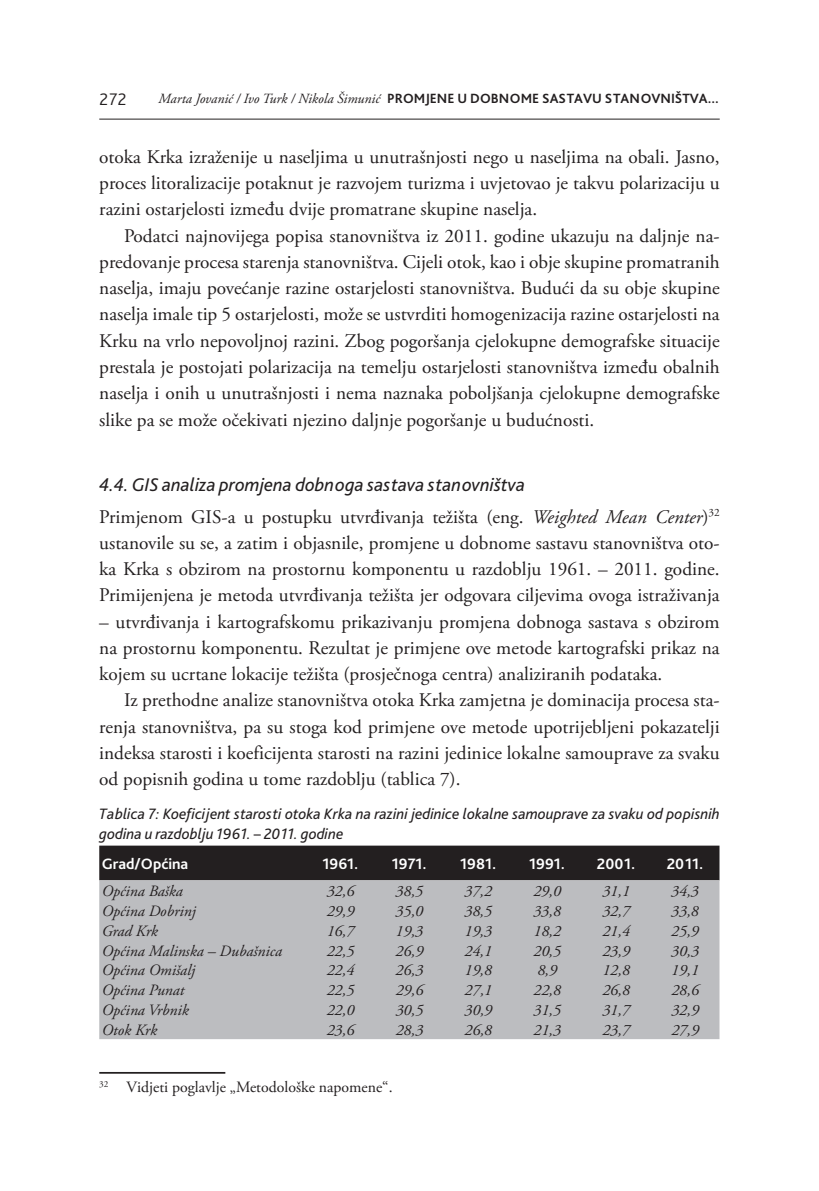
<style>
.page{position:relative;width:819px;height:1191px;background:#fff}
.page>*{position:absolute;margin:0;border:0;box-sizing:border-box;transform-origin:0 0}
.t1{font:19.25px/26.2px "Adobe Garamond Pro";color:#231f20;text-align:justify}
.t2{font:italic 19.25px "Bliss Pro";color:#231f20}
.t3{font:300 17.5px "Bliss Pro";color:#231f20}
.t4{font:italic 15.75px "Adobe Garamond Pro";color:#231f20}
.t5{font:italic 15.75px/19.2px "Bliss Pro";color:#231f20}
.t6{font:700 15.75px "Bliss Pro";color:#fff}
.t7{font:15.75px "Adobe Garamond Pro";color:#231f20}
.t8{font:700 14px "Bliss Pro";color:#231f20}
.s1{font-family:"Adobe Garamond Pro";font-weight:400;font-style:italic}
.s2{font-style:italic}
</style>
<div class="page">
<hr style="left:99px;top:119px;width:620px;height:1px;background:#231f20">
<div style="left:99px;top:845px;width:620px;height:35px;background:#231f20"></div>
<div style="left:99px;top:880px;width:620px;height:159px;background:#bcbdc0"></div>
<hr style="left:99px;top:1072px;width:126px;height:1px;background:#231f20">
<p class="t3" style="left:99px;top:88px;width:29px">272</p>
<p class="t8" style="left:158px;top:89px;width:562px"><span class="s1">Marta Jovanić / Ivo Turk / Nikola Šimunić</span> PROMJENE U DOBNOME SASTAVU STANOVNIŠTVA...</p>
<p class="t1" style="left:99px;top:144px;width:622px">otoka Krka izraženije u naseljima u unutrašnjosti nego u naseljima na obali. Jasno, proces litoralizacije potaknut je razvojem turizma i uvjetovao je takvu polarizaciju u razini ostarjelosti između dvije promatrane skupine naselja.</p>
<p class="t1" style="left:99px;top:223px;width:622px;text-indent:25px">Podatci najnovijega popisa stanovništva iz 2011. godine ukazuju na daljnje na&shy;predovanje procesa starenja stanovništva. Cijeli otok, kao i obje skupine promatranih naselja, imaju povećanje razine ostarjelosti stanovništva. Budući da su obje skupine naselja imale tip 5 ostarjelosti, može se ustvrditi homogenizacija razine ostarjelosti na Krku na vrlo nepovoljnoj razini. Zbog pogoršanja cjelokupne demografske situacije prestala je postojati polarizacija na temelju ostarjelosti stanovništva između obalnih naselja i onih u unutrašnjosti i nema naznaka poboljšanja cjelokupne demografske slike pa se može očekivati njezino daljnje pogoršanje u budućnosti.</p>
<p class="t2" style="left:99px;top:473px;width:427px">4.4. GIS analiza promjena dobnoga sastava stanovništva</p>
<p class="t1" style="left:99px;top:504px;width:622px">Primjenom GIS-a u postupku utvrđivanja težišta (eng. <span class="s2">Weighted Mean Center</span>)<sup>32 </sup>ustanovile su se, a zatim i objasnile, promjene u dobnome sastavu stanovništva oto&shy;ka Krka s obzirom na prostornu komponentu u razdoblju 1961. – 2011. godine.<br>Primijenjena je metoda utvrđivanja težišta jer odgovara ciljevima ovoga istraživanja</p>
<p class="t1" style="left:99px;top:609px;width:622px">– utvrđivanja i kartografskomu prikazivanju promjena dobnoga sastava s obzirom na prostornu komponentu. Rezultat je primjene ove metode kartografski prikaz na kojem su ucrtane lokacije težišta (prosječnoga centra) analiziranih podataka.</p>
<p class="t1" style="left:99px;top:688px;width:622px;text-indent:25px">Iz prethodne analize stanovništva otoka Krka zamjetna je dominacija procesa sta&shy;renja stanovništva, pa su stoga kod primjene ove metode upotrijebljeni pokazatelji indeksa starosti i koeficijenta starosti na razini jedinice lokalne samouprave za svaku od popisnih godina u tome razdoblju (tablica 7).</p>
<p class="t5" style="left:99px;top:804px;width:622px">Tablica 7: Koeficijent starosti otoka Krka na razini jedinice lokalne samouprave za svaku od popisnih godina u razdoblju 1961. – 2011. godine</p>
<p class="t6" style="left:102px;top:853px;width:88px">Grad/Općina</p>
<p class="t6" style="left:322px;top:853px;width:37px">1961.</p>
<p class="t6" style="left:392px;top:853px;width:36px">1971.</p>
<p class="t6" style="left:460px;top:853px;width:38px">1981.</p>
<p class="t6" style="left:529px;top:853px;width:37px">1991.</p>
<p class="t6" style="left:597px;top:853px;width:40px">2001.</p>
<p class="t6" style="left:666px;top:853px;width:38px">2011.</p>
<p class="t4" style="left:102px;top:881px;width:83px">Općina Baška</p>
<p class="t4" style="left:326px;top:881px;width:29px">32,6</p>
<p class="t4" style="left:395px;top:881px;width:29px">38,5</p>
<p class="t4" style="left:464px;top:881px;width:29px">37,2</p>
<p class="t4" style="left:533px;top:881px;width:29px">29,0</p>
<p class="t4" style="left:602px;top:881px;width:29px">31,1</p>
<p class="t4" style="left:671px;top:881px;width:29px">34,3</p>
<p class="t4" style="left:102px;top:901px;width:95px">Općina Dobrinj</p>
<p class="t4" style="left:326px;top:901px;width:29px">29,9</p>
<p class="t4" style="left:395px;top:901px;width:29px">35,0</p>
<p class="t4" style="left:464px;top:901px;width:29px">38,5</p>
<p class="t4" style="left:533px;top:901px;width:29px">33,8</p>
<p class="t4" style="left:602px;top:901px;width:29px">32,7</p>
<p class="t4" style="left:671px;top:901px;width:29px">33,8</p>
<p class="t4" style="left:102px;top:921px;width:58px">Grad Krk</p>
<p class="t4" style="left:327px;top:921px;width:29px">16,7</p>
<p class="t4" style="left:395px;top:921px;width:29px">19,3</p>
<p class="t4" style="left:464px;top:921px;width:29px">19,3</p>
<p class="t4" style="left:533px;top:921px;width:29px">18,2</p>
<p class="t4" style="left:602px;top:921px;width:29px">21,4</p>
<p class="t4" style="left:671px;top:921px;width:29px">25,9</p>
<p class="t4" style="left:102px;top:941px;width:182px">Općina Malinska – Dubašnica</p>
<p class="t4" style="left:327px;top:941px;width:29px">22,5</p>
<p class="t4" style="left:395px;top:941px;width:29px">26,9</p>
<p class="t4" style="left:464px;top:941px;width:29px">24,1</p>
<p class="t4" style="left:533px;top:941px;width:29px">20,5</p>
<p class="t4" style="left:602px;top:941px;width:29px">23,9</p>
<p class="t4" style="left:671px;top:941px;width:29px">30,3</p>
<p class="t4" style="left:102px;top:961px;width:95px">Općina Omišalj</p>
<p class="t4" style="left:327px;top:961px;width:29px">22,4</p>
<p class="t4" style="left:395px;top:961px;width:29px">26,3</p>
<p class="t4" style="left:464px;top:961px;width:29px">19,8</p>
<p class="t4" style="left:537px;top:961px;width:21px">8,9</p>
<p class="t4" style="left:602px;top:961px;width:29px">12,8</p>
<p class="t4" style="left:671px;top:961px;width:29px">19,1</p>
<p class="t4" style="left:102px;top:980px;width:84px">Općina Punat</p>
<p class="t4" style="left:327px;top:980px;width:29px">22,5</p>
<p class="t4" style="left:395px;top:980px;width:29px">29,6</p>
<p class="t4" style="left:464px;top:980px;width:29px">27,1</p>
<p class="t4" style="left:533px;top:980px;width:29px">22,8</p>
<p class="t4" style="left:602px;top:980px;width:29px">26,8</p>
<p class="t4" style="left:671px;top:980px;width:29px">28,6</p>
<p class="t4" style="left:102px;top:1000px;width:88px">Općina Vrbnik</p>
<p class="t4" style="left:327px;top:1000px;width:29px">22,0</p>
<p class="t4" style="left:395px;top:1000px;width:29px">30,5</p>
<p class="t4" style="left:464px;top:1000px;width:29px">30,9</p>
<p class="t4" style="left:533px;top:1000px;width:29px">31,5</p>
<p class="t4" style="left:602px;top:1000px;width:29px">31,7</p>
<p class="t4" style="left:671px;top:1000px;width:29px">32,9</p>
<p class="t4" style="left:102px;top:1020px;width:57px">Otok Krk</p>
<p class="t4" style="left:327px;top:1020px;width:29px">23,6</p>
<p class="t4" style="left:395px;top:1020px;width:29px">28,3</p>
<p class="t4" style="left:464px;top:1020px;width:29px">26,8</p>
<p class="t4" style="left:533px;top:1020px;width:29px">21,3</p>
<p class="t4" style="left:602px;top:1020px;width:29px">23,7</p>
<p class="t4" style="left:671px;top:1020px;width:29px">27,9</p>
<p class="t7" style="left:99px;top:1077px;width:295px"><sup>32</sup> Vidjeti poglavlje „Metodološke napomene“.</p>
</div>
